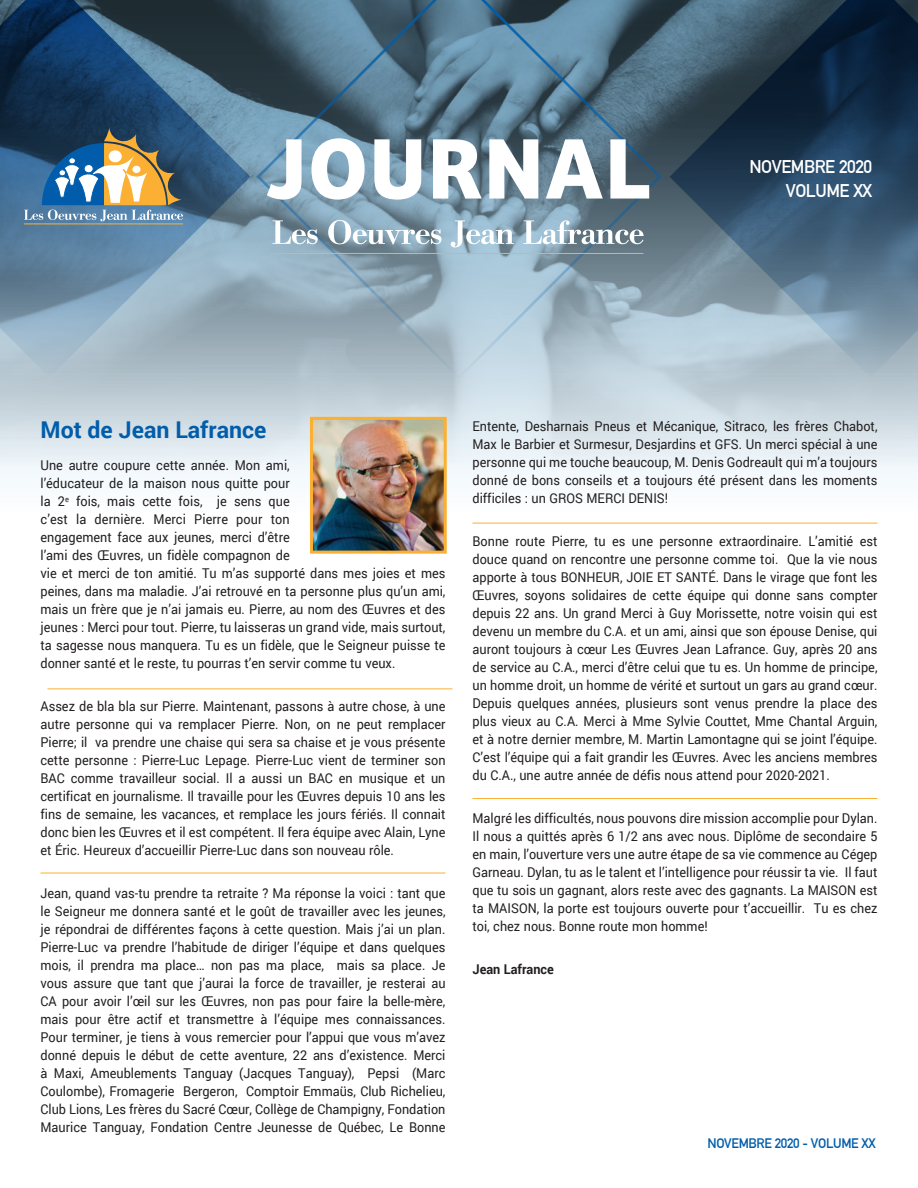
<style>
.page{position:relative;width:918px;height:1188px;background:#fff}
.page>*{position:absolute;margin:0;border:0;box-sizing:border-box;transform-origin:0 0}
.t1{font:700 88.95px "Bree";letter-spacing:.025em;color:#fff}
.t2{font:700 23.1px "Roboto";color:#015dab}
.t3{font:700 18px "DIN Alternate";letter-spacing:-.025em;color:#fff}
.t4{font:13.5px/18px "Roboto";color:#231f20;text-align:justify;scale:.94 1}
.t5{font:700 13.5px "DIN Alternate";letter-spacing:-.025em;color:#015dab}
.t6{font:700 13.5px "Roboto";color:#231f20;scale:.94 1}
</style>
<div class="page">
<svg style="left:0;top:0;width:918px;height:478px;background:#d1dde3"></svg>
<svg style="left:254px;top:0;width:410px;height:381px;background:#7490a1"></svg>
<svg style="left:670px;top:0;width:248px;height:378px;background:#4a6377"></svg>
<svg style="left:0;top:0;width:250px;height:378px;background:#5a788f"></svg>
<img style="left:314px;top:421px;width:129px;height:129px">
<div style="left:310px;top:417px;width:137px;height:137px;border:3px solid #fbb033"></div>
<svg style="left:273px;top:220px;width:45px;height:24px"></svg>
<svg style="left:328px;top:220px;width:114px;height:24px"></svg>
<svg style="left:451px;top:220px;width:63px;height:27px"></svg>
<svg style="left:523px;top:220px;width:121px;height:24px"></svg>
<hr style="left:273px;top:253px;width:370px;height:1px;background:#fbb033">
<hr style="left:48px;top:688px;width:405px;height:1px;background:#fbb033">
<hr style="left:40px;top:873px;width:406px;height:1px;background:#fbb033">
<hr style="left:472px;top:523px;width:406px;height:1px;background:#fbb033">
<hr style="left:472px;top:798px;width:406px;height:1px;background:#fbb033">
<hr style="left:24px;top:224px;width:159px;height:1px;background:#fbb033">
<svg style="left:24px;top:128px;width:159px;height:93px;background:#6a7f88"></svg>
<h1 class="t1" style="left:267px;top:98px;width:386px">JOURNAL</h1>
<h3 class="t3" style="left:749px;top:153px;width:124px">NOVEMBRE 2020</h3>
<h3 class="t3" style="left:786px;top:177px;width:88px">VOLUME XX</h3>
<h2 class="t2" style="left:40px;top:413px;width:227px">Mot de Jean Lafrance</h2>
<p class="t4" style="left:40px;top:456px;width:432px;text-align:left">Une autre coupure cette année. Mon ami,<br>l’éducateur de la maison nous quitte pour<br>la 2<sup>e</sup> fois, mais cette fois, je sens que<br>c’est la dernière. Merci Pierre pour ton<br>engagement face aux jeunes, merci d’être<br>l’ami des Œuvres, un fidèle compagnon de<br>vie et merci de ton amitié. Tu m’as supporté dans mes joies et mes peines, dans ma maladie. J’ai retrouvé en ta personne plus qu’un ami, mais un frère que je n’ai jamais eu. Pierre, au nom des Œuvres et des jeunes : Merci pour tout. Pierre, tu laisseras un grand vide, mais surtout, ta sagesse nous manquera. Tu es un fidèle, que le Seigneur puisse te donner santé et le reste, tu pourras t’en servir comme tu veux.</p>
<p class="t4" style="left:41px;top:697px;width:432px">Assez de bla bla sur Pierre. Maintenant, passons à autre chose, à une autre personne qui va remplacer Pierre. Non, on ne peut remplacer Pierre; il va prendre une chaise qui sera sa chaise et je vous présente cette personne : Pierre-Luc Lepage. Pierre-Luc vient de terminer son BAC comme travailleur social. Il a aussi un BAC en musique et un certificat en journalisme. Il travaille pour les Œuvres depuis 10 ans les fins de semaine, les vacances, et remplace les jours fériés. Il connait donc bien les Œuvres et il est compétent. Il fera équipe avec Alain, Lyne et Éric. Heureux d’accueillir Pierre-Luc dans son nouveau rôle.</p>
<p class="t4" style="left:41px;top:884px;width:432px">Jean, quand vas-tu prendre ta retraite ? Ma réponse la voici : tant que le Seigneur me donnera santé et le goût de travailler avec les jeunes, je répondrai de différentes façons à cette question. Mais j’ai un plan.<br>Pierre-Luc va prendre l’habitude de diriger l’équipe et dans quelques mois, il prendra ma place… non pas ma place, mais sa place. Je vous assure que tant que j’aurai la force de travailler, je resterai au CA pour avoir l’œil sur les Œuvres, non pas pour faire la belle-mère, mais pour être actif et transmettre à l’équipe mes connaissances.<br>Pour terminer, je tiens à vous remercier pour l’appui que vous m’avez donné depuis le début de cette aventure, 22 ans d’existence. Merci à Maxi, Ameublements Tanguay (Jacques Tanguay), Pepsi (Marc Coulombe), Fromagerie Bergeron, Comptoir Emmaüs, Club Richelieu, Club Lions, Les frères du Sacré Cœur, Collège de Champigny, Fondation Maurice Tanguay, Fondation Centre Jeunesse de Québec, Le Bonne</p>
<p class="t4" style="left:473px;top:417px;width:432px">Entente, Desharnais Pneus et Mécanique, Sitraco, les frères Chabot, Max le Barbier et Surmesur, Desjardins et GFS. Un merci spécial à une personne qui me touche beaucoup, M. Denis Godreault qui m’a toujours donné de bons conseils et a toujours été présent dans les moments difficiles : un GROS MERCI DENIS!</p>
<p class="t4" style="left:473px;top:532px;width:432px">Bonne route Pierre, tu es une personne extraordinaire. L’amitié est douce quand on rencontre une personne comme toi. Que la vie nous apporte à tous BONHEUR, JOIE ET SANTÉ. Dans le virage que font les Œuvres, soyons solidaires de cette équipe qui donne sans compter depuis 22 ans. Un grand Merci à Guy Morissette, notre voisin qui est devenu un membre du C.A. et un ami, ainsi que son épouse Denise, qui auront toujours à cœur Les Œuvres Jean Lafrance. Guy, après 20 ans de service au C.A., merci d’être celui que tu es. Un homme de principe, un homme droit, un homme de vérité et surtout un gars au grand cœur.<br>Depuis quelques années, plusieurs sont venus prendre la place des plus vieux au C.A. Merci à Mme Sylvie Couttet, Mme Chantal Arguin, et à notre dernier membre, M. Martin Lamontagne qui se joint l’équipe.<br>C’est l’équipe qui a fait grandir les Œuvres. Avec les anciens membres du C.A., une autre année de défis nous attend pour 2020-2021.</p>
<p class="t4" style="left:473px;top:809px;width:432px">Malgré les difficultés, nous pouvons dire mission accomplie pour Dylan.<br>Il nous a quittés après 6 1/2 ans avec nous. Diplôme de secondaire 5 en main, l’ouverture vers une autre étape de sa vie commence au Cégep Garneau. Dylan, tu as le talent et l’intelligence pour réussir ta vie. Il faut que tu sois un gagnant, alors reste avec des gagnants. La MAISON est ta MAISON, la porte est toujours ouverte pour t’accueillir. Tu es chez toi, chez nous. Bonne route mon homme!</p>
<p class="t6" style="left:473px;top:960px;width:88px">Jean Lafrance</p>
<p class="t5" style="left:708px;top:1133px;width:170px">NOVEMBRE 2020 - VOLUME XX</p>
</div>
